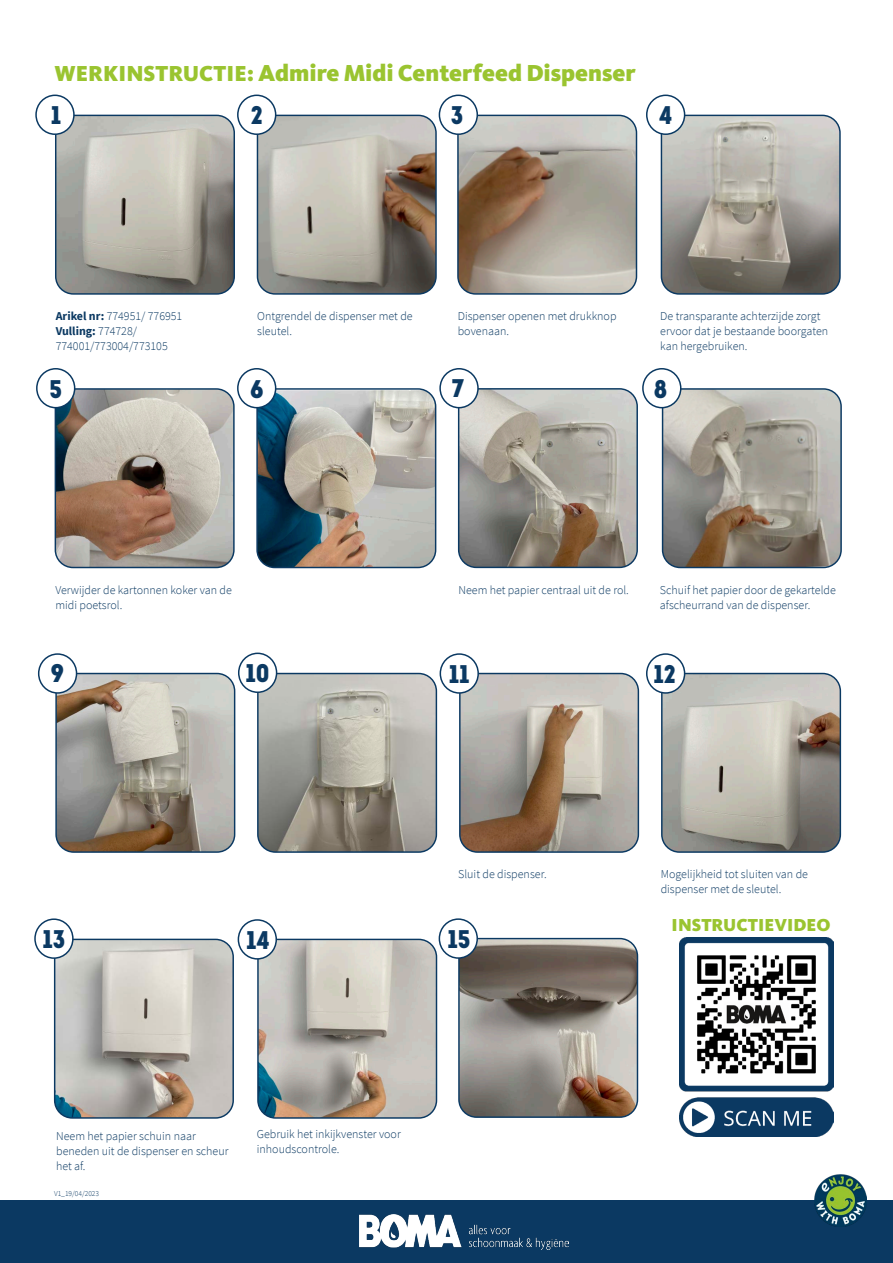
<style>
.page{position:relative;width:893px;height:1263px;background:#fff}
.page>*{position:absolute;margin:0;border:0;box-sizing:border-box;transform-origin:0 0}
.Titel{font:25.5px "Intro Cond Black Free";color:#0b3962}
.Alinea{font:900 24px "Kievit Pro";color:#9ac430}
.Titel-2{font:900 18px "Kievit Pro";color:#9ac430}
.Titel-3{font:300 12px/15px "Source Sans Pro";color:#0b3962}
.Titel-4{font:300 7.5px "Source Sans Pro";color:#0b3962}
.s1{font-size:22.5px}
.s2{font-weight:700}
</style>
<div class="page">
<img style="left:679px;top:937px;width:155px;height:199px">
<div style="left:0;top:1201px;width:893px;height:62px;background:#0b3962"></div>
<img style="left:814px;top:1174px;width:52px;height:52px">
<img style="left:359px;top:1215px;width:209px;height:34px">
<img style="left:460px;top:939px;width:177px;height:178px">
<div style="left:458px;top:938px;width:180px;height:180px;border:1px solid #0b3962;border-radius:18px"></div>
<div style="left:439px;top:919px;width:38px;height:39px;background:#fff;border-radius:50%"></div>
<div style="left:439px;top:918px;width:39px;height:41px;border:2px solid #0b3962;border-radius:50%"></div>
<img style="left:259px;top:939px;width:177px;height:179px">
<div style="left:257px;top:939px;width:180px;height:180px;border:1px solid #0b3962;border-radius:18px"></div>
<div style="left:238px;top:920px;width:38px;height:39px;background:#fff;border-radius:50%"></div>
<div style="left:238px;top:919px;width:39px;height:41px;border:2px solid #0b3962;border-radius:50%"></div>
<img style="left:55px;top:939px;width:178px;height:178px">
<div style="left:54px;top:939px;width:180px;height:180px;border:1px solid #0b3962;border-radius:18px"></div>
<div style="left:35px;top:919px;width:38px;height:39px;background:#fff;border-radius:50%"></div>
<div style="left:34px;top:918px;width:40px;height:41px;border:2px solid #0b3962;border-radius:50%"></div>
<img style="left:662px;top:673px;width:178px;height:179px">
<div style="left:661px;top:673px;width:180px;height:180px;border:1px solid #0b3962;border-radius:18px"></div>
<div style="left:647px;top:654px;width:38px;height:39px;background:#fff;border-radius:50%"></div>
<div style="left:646px;top:653px;width:39px;height:41px;border:2px solid #0b3962;border-radius:50%"></div>
<img style="left:460px;top:673px;width:178px;height:179px">
<div style="left:459px;top:673px;width:180px;height:180px;border:1px solid #0b3962;border-radius:18px"></div>
<div style="left:440px;top:654px;width:38px;height:39px;background:#fff;border-radius:50%"></div>
<div style="left:440px;top:653px;width:39px;height:41px;border:2px solid #0b3962;border-radius:50%"></div>
<img style="left:258px;top:673px;width:178px;height:179px">
<div style="left:257px;top:673px;width:180px;height:180px;border:1px solid #0b3962;border-radius:18px"></div>
<div style="left:239px;top:653px;width:38px;height:39px;background:#fff;border-radius:50%"></div>
<div style="left:238px;top:652px;width:39px;height:41px;border:2px solid #0b3962;border-radius:50%"></div>
<img style="left:57px;top:673px;width:178px;height:179px">
<div style="left:55px;top:673px;width:180px;height:180px;border:1px solid #0b3962;border-radius:18px"></div>
<div style="left:39px;top:654px;width:38px;height:39px;background:#fff;border-radius:50%"></div>
<div style="left:38px;top:653px;width:39px;height:41px;border:2px solid #0b3962;border-radius:50%"></div>
<img style="left:663px;top:390px;width:178px;height:177px">
<div style="left:662px;top:388px;width:180px;height:180px;border:1px solid #0b3962;border-radius:18px"></div>
<div style="left:643px;top:369px;width:38px;height:39px;background:#fff;border-radius:50%"></div>
<div style="left:642px;top:368px;width:39px;height:40px;border:2px solid #0b3962;border-radius:50%"></div>
<img style="left:459px;top:389px;width:178px;height:178px">
<div style="left:458px;top:388px;width:180px;height:180px;border:1px solid #0b3962;border-radius:18px"></div>
<div style="left:440px;top:369px;width:38px;height:39px;background:#fff;border-radius:50%"></div>
<div style="left:439px;top:368px;width:40px;height:40px;border:2px solid #0b3962;border-radius:50%"></div>
<img style="left:258px;top:390px;width:178px;height:177px">
<div style="left:256px;top:388px;width:180px;height:180px;border:1px solid #0b3962;border-radius:18px"></div>
<div style="left:238px;top:369px;width:38px;height:39px;background:#fff;border-radius:50%"></div>
<div style="left:237px;top:368px;width:39px;height:40px;border:2px solid #0b3962;border-radius:50%"></div>
<img style="left:55px;top:390px;width:178px;height:177px">
<div style="left:55px;top:388px;width:180px;height:180px;border:1px solid #0b3962;border-radius:18px"></div>
<div style="left:37px;top:369px;width:38px;height:39px;background:#fff;border-radius:50%"></div>
<div style="left:36px;top:368px;width:39px;height:40px;border:2px solid #0b3962;border-radius:50%"></div>
<img style="left:661px;top:115px;width:179px;height:179px">
<div style="left:661px;top:115px;width:180px;height:180px;border:1px solid #0b3962;border-radius:18px"></div>
<div style="left:647px;top:95px;width:38px;height:39px;background:#fff;border-radius:50%"></div>
<div style="left:646px;top:95px;width:39px;height:40px;border:2px solid #0b3962;border-radius:50%"></div>
<img style="left:459px;top:115px;width:177px;height:178px">
<div style="left:457px;top:115px;width:180px;height:180px;border:1px solid #0b3962;border-radius:18px"></div>
<div style="left:439px;top:95px;width:38px;height:39px;background:#fff;border-radius:50%"></div>
<div style="left:439px;top:95px;width:39px;height:40px;border:2px solid #0b3962;border-radius:50%"></div>
<img style="left:257px;top:115px;width:179px;height:178px">
<div style="left:257px;top:115px;width:180px;height:180px;border:1px solid #0b3962;border-radius:18px"></div>
<div style="left:238px;top:95px;width:38px;height:39px;background:#fff;border-radius:50%"></div>
<div style="left:237px;top:95px;width:39px;height:40px;border:2px solid #0b3962;border-radius:50%"></div>
<img style="left:56px;top:115px;width:178px;height:178px">
<div style="left:55px;top:115px;width:180px;height:180px;border:1px solid #0b3962;border-radius:18px"></div>
<div style="left:36px;top:95px;width:38px;height:39px;background:#fff;border-radius:50%"></div>
<div style="left:35px;top:95px;width:40px;height:40px;border:2px solid #0b3962;border-radius:50%"></div>
<p class="Alinea" style="left:55px;top:58px;width:583px"><span class="s1">WERKINSTRUCTIE:</span> Admire Midi Centerfeed Dispenser</p>
<p class="Titel" style="left:51px;top:98px;width:12px">1</p>
<p class="Titel" style="left:251px;top:98px;width:14px">2</p>
<p class="Titel" style="left:451px;top:98px;width:14px">3</p>
<p class="Titel" style="left:659px;top:98px;width:15px">4</p>
<p class="Titel-3" style="left:56px;top:309px;width:128px"><span class="s2">Arikel nr:</span> 774951/ 776951<br><span class="s2">Vulling:</span> 774728/<br>774001/773004/773105</p>
<p class="Titel" style="left:49px;top:371px;width:14px">5</p>
<p class="Titel-3" style="left:257px;top:309px;width:157px">Ontgrendel de dispenser met de sleutel.</p>
<p class="Titel-3" style="left:458px;top:309px;width:160px">Dispenser openen met drukknop bovenaan.</p>
<p class="Titel-3" style="left:660px;top:309px;width:169px">De transparante achterzijde zorgt ervoor dat je bestaande boorgaten kan hergebruiken.</p>
<p class="Titel" style="left:250px;top:371px;width:15px">6</p>
<p class="Titel" style="left:452px;top:371px;width:14px">7</p>
<p class="Titel" style="left:654px;top:371px;width:15px">8</p>
<p class="Titel-3" style="left:55px;top:582px;width:178px">Verwijder de kartonnen koker van de midi poetsrol.</p>
<p class="Titel-3" style="left:458px;top:582px;width:172px">Neem het papier centraal uit de rol.</p>
<p class="Titel-3" style="left:660px;top:582px;width:177px">Schuif het papier door de gekartelde afscheurrand van de dispenser.</p>
<p class="Titel" style="left:51px;top:656px;width:15px">9</p>
<p class="Titel" style="left:246px;top:656px;width:26px">10</p>
<p class="Titel" style="left:449px;top:657px;width:22px">11</p>
<p class="Titel" style="left:654px;top:657px;width:24px">12</p>
<p class="Titel" style="left:42px;top:922px;width:24px">13</p>
<p class="Titel" style="left:246px;top:922px;width:25px">14</p>
<p class="Titel-3" style="left:458px;top:867px;width:90px">Sluit de dispenser.</p>
<p class="Titel" style="left:447px;top:922px;width:24px">15</p>
<p class="Titel-3" style="left:56px;top:1128px;width:174px">Neem het papier schuin naar beneden uit de dispenser en scheur het af.</p>
<p class="Titel-4" style="left:54px;top:1189px;width:47px">V1_19/04/2023</p>
<p class="Titel-3" style="left:257px;top:1127px;width:146px">Gebruik het inkijkvenster voor inhoudscontrole.</p>
<p class="Titel-3" style="left:661px;top:867px;width:149px">Mogelijkheid tot sluiten van de dispenser met de sleutel.</p>
<p class="Titel-2" style="left:672px;top:914px;width:160px">INSTRUCTIEVIDEO</p>
</div>
